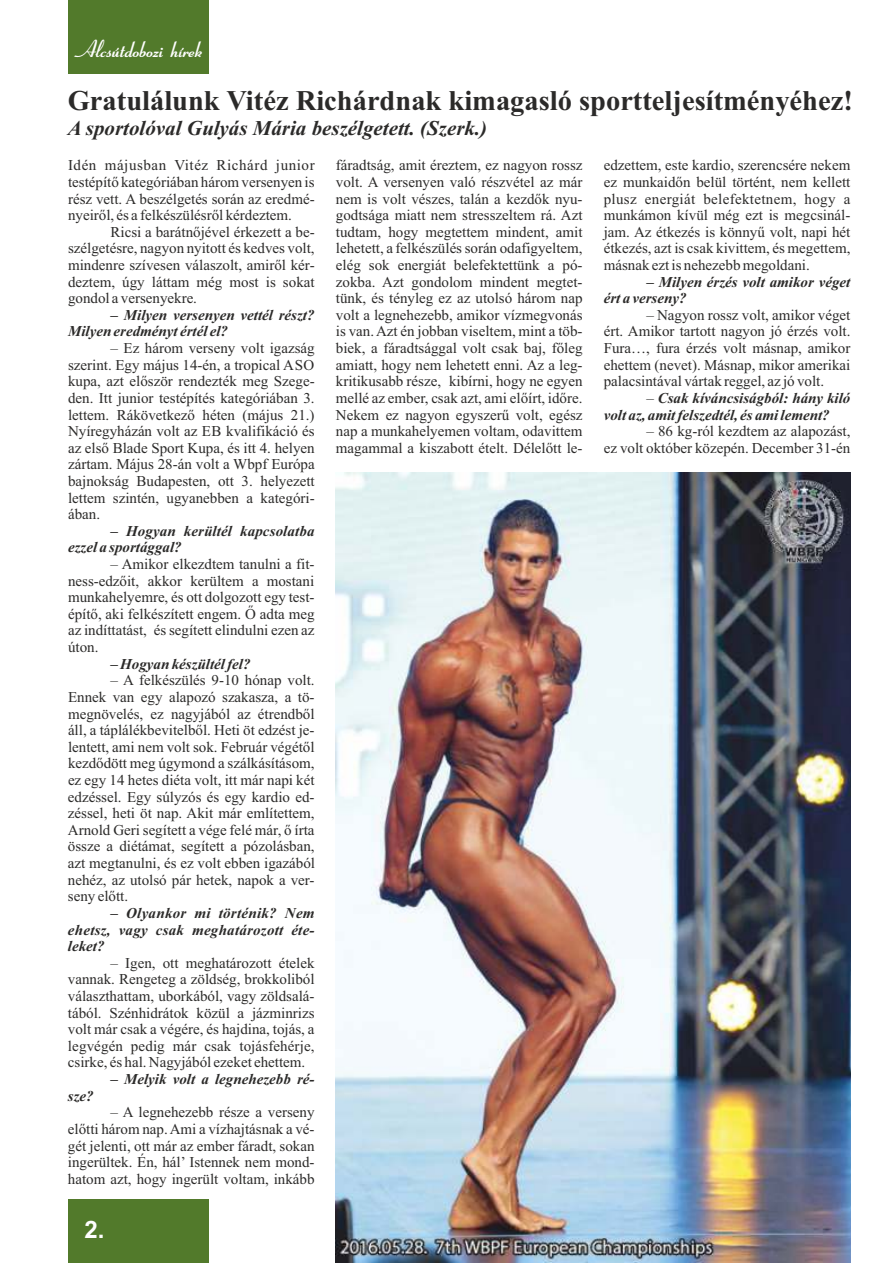
<style>
.page{position:relative;width:893px;height:1263px;background:#fff}
.page>*{position:absolute;margin:0;border:0;box-sizing:border-box;transform-origin:0 0}
.t1{font:700 28.5px "Times New Roman";color:#2b2a29}
.t2{font:24.3px "Coronation Script Bold SWFTE";color:#fefefe}
.t3{font:700 24px "Arial";color:#fefefe}
.t4{font:italic 700 21px "Times New Roman";color:#2b2a29}
.t5{font:15px/16.6px "Times New Roman";color:#2b2a29;text-align:justify}
.t6{font:italic 700 15px/16.6px "Times New Roman";color:#2b2a29}
.s1{font-weight:400;font-style:normal}
</style>
<div class="page">
<div style="left:68px;top:1199px;width:140px;height:64px;background:#527a2b"></div>
<div style="left:68px;top:0;width:140px;height:74px;background:#527a2b"></div>
<img style="left:336px;top:472px;width:514px;height:791px">
<h2 class="t2" style="left:81px;top:34px;width:126px">Alcsútdobozi hírek</h2>
<h1 class="t1" style="left:68px;top:91px;width:787px">Gratulálunk Vitéz Richárdnak kimagasló sportteljesítményéhez!</h1>
<h3 class="t4" style="left:68px;top:121px;width:421px">A sportolóval Gulyás Mária beszélgetett. (Szerk.)</h3>
<p class="t5" style="left:336px;top:158px;width:248px">fáradtság, amit éreztem, ez nagyon rossz volt. A versenyen való részvétel az már nem is volt vészes, talán a kezdők nyu&shy;godtsága miatt nem stresszeltem rá. Azt tudtam, hogy megtettem mindent, amit lehetett, a felkészülés során odafigyeltem, elég sok energiát belefektettünk a pó&shy;zokba. Azt gondolom mindent megtet&shy;tünk, és tényleg ez az utolsó három nap volt a legnehezebb, amikor vízmegvonás is van. Azt én jobban viseltem, mint a töb&shy;biek, a fáradtsággal volt csak baj, főleg amiatt, hogy nem lehetett enni. Az a leg&shy;kritikusabb része, kibírni, hogy ne egyen mellé az ember, csak azt, ami előírt, időre.<br>Nekem ez nagyon egyszerű volt, egész nap a munkahelyemen voltam, odavittem magammal a kiszabott ételt. Délelőtt le-</p>
<p class="t5" style="left:604px;top:158px;width:248px">edzettem, este kardio, szerencsére nekem ez munkaidőn belül történt, nem kellett plusz energiát belefektetnem, hogy a munkámon kívül még ezt is megcsinál&shy;jam. Az étkezés is könnyű volt, napi hét étkezés, azt is csak kivittem, és megettem, másnak ezt is nehezebb megoldani.</p>
<p class="t5" style="left:68px;top:158px;width:248px">Idén májusban Vitéz Richárd junior testépítő kategóriában három versenyen is rész vett. A beszélgetés során az eredmé&shy;nyeiről, és a felkészülésről kérdeztem.</p>
<p class="t5" style="left:68px;top:225px;width:248px;text-indent:43px">Ricsi a barátnőjével érkezett a be&shy;szélgetésre, nagyon nyitott és kedves volt, mindenre szívesen válaszolt, amiről kér&shy;deztem, úgy láttam még most is sokat gondol a versenyekre.</p>
<p class="t6" style="left:68px;top:308px;width:248px;text-indent:43px">– Milyen versenyen vettél részt?<br>Milyen eredményt értél el?</p>
<p class="t5" style="left:68px;top:341px;width:248px;text-indent:43px">– Ez három verseny volt igazság szerint. Egy május 14-én, a tropical ASO kupa, azt először rendezték meg Szege&shy;den. Itt junior testépítés kategóriában 3. lettem. Rákövetkező héten (május 21.)<br>Nyíregyházán volt az EB kvalifikáció és az első Blade Sport Kupa, és itt 4. helyen zártam. Május 28-án volt a Wbpf Európa bajnokság Budapesten, ott 3. helyezett lettem szintén, ugyanebben a kategóri&shy;ában.</p>
<p class="t6" style="left:68px;top:524px;width:248px;text-indent:43px">– Hogyan kerültél kapcsolatba ezzel a sportággal?</p>
<p class="t5" style="left:68px;top:557px;width:248px;text-indent:43px">– Amikor elkezdtem tanulni a fit&shy;ness-edzőit, akkor kerültem a mostani munkahelyemre, és ott dolgozott egy test&shy;építő, aki felkészített engem. Ő adta meg az indíttatást, és segített elindulni ezen az úton.</p>
<p class="t6" style="left:111px;top:657px;width:142px">– Hogyan készültél fel?</p>
<p class="t5" style="left:68px;top:673px;width:249px;text-indent:43px">– A felkészülés 9-10 hónap volt.<br>Ennek van egy alapozó szakasza, a tö&shy;megnövelés, ez nagyjából az étrendből áll, a táplálékbevitelből. Heti öt edzést je&shy;lentett, ami nem volt sok. Február végétől kezdődött meg úgymond a szálkásításom, ez egy 14 hetes diéta volt, itt már napi két edzéssel. Egy súlyzós és egy kardio ed&shy;zéssel, heti öt nap. Akit már említettem, Arnold Geri segített a vége felé már, ő írta össze a diétámat, segített a pózolásban, azt megtanulni, és ez volt ebben igazából nehéz, az utolsó pár hetek, napok a ver&shy;seny előtt.</p>
<p class="t6" style="left:68px;top:906px;width:248px;text-align:justify;text-indent:43px">– Olyankor mi történik? Nem ehetsz, vagy csak meghatározott éte&shy;leket?</p>
<p class="t5" style="left:68px;top:956px;width:248px;text-indent:43px">– Igen, ott meghatározott ételek vannak. Rengeteg a zöldség, brokkoliból választhattam, uborkából, vagy zöldsalá&shy;tából. Szénhidrátok közül a jázminrizs volt már csak a végére, és hajdina, tojás, a legvégén pedig már csak tojásfehérje, csirke, és hal. Nagyjából ezeket ehettem.</p>
<p class="t6" style="left:110px;top:1072px;width:206px">– Melyik volt a legnehezebb ré-</p>
<p class="t6" style="left:68px;top:1089px;width:27px">sze?</p>
<p class="t5" style="left:68px;top:1105px;width:248px;text-indent:43px">– A legnehezebb része a verseny előtti három nap. Ami a vízhajtásnak a vé&shy;gét jelenti, ott már az ember fáradt, sokan ingerültek. Én, hál’ Istennek nem mond&shy;hatom azt, hogy ingerült voltam, inkább</p>
<p class="t6" style="left:604px;top:275px;width:248px;text-indent:43px">– Milyen érzés volt amikor véget ért a verseny?</p>
<p class="t5" style="left:604px;top:308px;width:248px;text-indent:43px">– Nagyon rossz volt, amikor véget ért. Amikor tartott nagyon jó érzés volt.<br>Fura…, fura érzés volt másnap, amikor ehettem (nevet). Másnap, mikor amerikai palacsintával vártak reggel, az jó volt.</p>
<p class="t6" style="left:604px;top:391px;width:248px;text-indent:43px"><span class="s1">–</span> Csak kíváncsiságból: hány kiló volt az, amit felszedtél, és ami lement?</p>
<p class="t5" style="left:604px;top:424px;width:248px;text-align:right">– 86 kg-ról kezdtem az alapozást,<br>ez volt október közepén. December 31-én</p>
<h3 class="t3" style="left:84px;top:1221px;width:22px">2.</h3>
</div>
